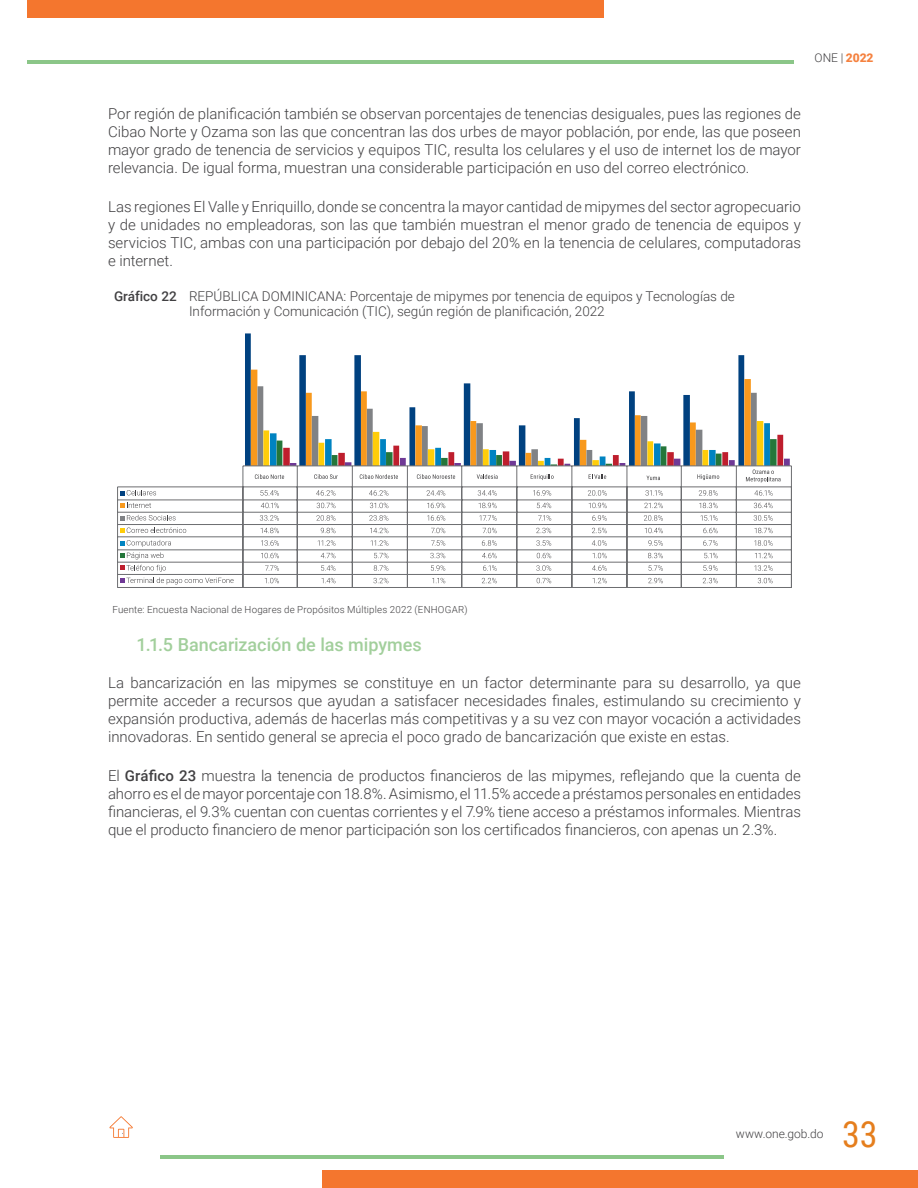
<style>
.page{position:relative;width:918px;height:1188px;background:#fff}
.page>*{position:absolute;margin:0;border:0;box-sizing:border-box;transform-origin:0 0}
.t1{font:36px "Roboto Condensed";color:#e57e1d}
.t2{font:500 18px "Roboto";color:#a2cf9c}
.t3{font:300 15px/18px "Roboto";color:#414042;text-align:justify}
.t4{font:300 13.5px/15px "Roboto";color:#414042}
.t5{font:300 12px "Roboto";color:#414042}
.t6{font:300 9.75px "Roboto";letter-spacing:.02em;color:#414042}
.s1{font-weight:900;color:#f58240}
.s2{font-weight:500}
</style>
<div class="page">
<div style="left:27px;top:0;width:576px;height:17px;background:#f4762e"></div>
<div style="left:322px;top:1171px;width:596px;height:17px;background:#f4762e"></div>
<hr style="left:160px;top:1155px;width:564px;height:4px;background:#8bc688">
<hr style="left:27px;top:61px;width:767px;height:3px;background:#8bc688">
<svg style="left:109px;top:1116px;width:24px;height:22px"></svg>
<svg style="left:245px;top:333px;width:499px;height:132px"></svg>
<svg style="left:251px;top:370px;width:500px;height:95px"></svg>
<svg style="left:258px;top:386px;width:532px;height:79px"></svg>
<svg style="left:117px;top:465px;width:675px;height:123px"></svg>
<svg style="left:120px;top:565px;width:114px;height:20px"></svg>
<svg style="left:265px;top:578px;width:14px;height:6px"></svg>
<svg style="left:322px;top:578px;width:13px;height:6px"></svg>
<svg style="left:374px;top:578px;width:14px;height:6px"></svg>
<svg style="left:432px;top:578px;width:13px;height:6px"></svg>
<svg style="left:482px;top:578px;width:15px;height:6px"></svg>
<svg style="left:537px;top:578px;width:14px;height:6px"></svg>
<svg style="left:593px;top:578px;width:14px;height:6px"></svg>
<svg style="left:648px;top:578px;width:15px;height:6px"></svg>
<svg style="left:703px;top:578px;width:15px;height:6px"></svg>
<svg style="left:758px;top:578px;width:15px;height:6px"></svg>
<svg style="left:746px;top:470px;width:35px;height:13px"></svg>
<p class="t5" style="left:815px;top:50px;width:60px">ONE | <span class="s1">2022</span></p>
<p class="t3" style="left:108px;top:104px;width:695px">Por región de planificación también se observan porcentajes de tenencias desiguales, pues las regiones de Cibao Norte y Ozama son las que concentran las dos urbes de mayor población, por ende, las que poseen mayor grado de tenencia de servicios y equipos TIC, resulta los celulares y el uso de internet los de mayor relevancia. De igual forma, muestran una considerable participación en uso del correo electrónico.</p>
<p class="t3" style="left:108px;top:197px;width:695px">Las regiones El Valle y Enriquillo, donde se concentra la mayor cantidad de mipymes del sector agropecuario y de unidades no empleadoras, son las que también muestran el menor grado de tenencia de equipos y servicios TIC, ambas con una participación por debajo del 20% en la tenencia de celulares, computadoras e internet.</p>
<p class="t4" style="left:189px;top:288px;width:547px;text-indent:-75px"><span class="s2">Gráfico 22</span> REPÚBLICA DOMINICANA: Porcentaje de mipymes por tenencia de equipos y Tecnologías de<br>Información y Comunicación (TIC), según región de planificación, 2022</p>
<p class="t6" style="left:112px;top:603px;width:357px">Fuente: Encuesta Nacional de Hogares de Propósitos Múltiples 2022 (ENHOGAR)</p>
<p class="t2" style="left:136px;top:632px;width:287px">1.1.5 Bancarización de las mipymes</p>
<p class="t3" style="left:108px;top:673px;width:694px">La bancarización en las mipymes se constituye en un factor determinante para su desarrollo, ya que permite acceder a recursos que ayudan a satisfacer necesidades finales, estimulando su crecimiento y expansión productiva, además de hacerlas más competitivas y a su vez con mayor vocación a actividades innovadoras. En sentido general se aprecia el poco grado de bancarización que existe en estas.</p>
<p class="t3" style="left:108px;top:766px;width:695px">El <span class="s2">Gráfico 23</span> muestra la tenencia de productos financieros de las mipymes, reflejando que la cuenta de ahorro es el de mayor porcentaje con 18.8%. Asimismo, el 11.5% accede a préstamos personales en entidades financieras, el 9.3% cuentan con cuentas corrientes y el 7.9% tiene acceso a préstamos informales. Mientras que el producto financiero de menor participación son los certificados financieros, con apenas un 2.3%.</p>
<p class="t5" style="left:736px;top:1125px;width:89px">www.one.gob.do</p>
<h1 class="t1" style="left:842px;top:1109px;width:37px">33</h1>
</div>
